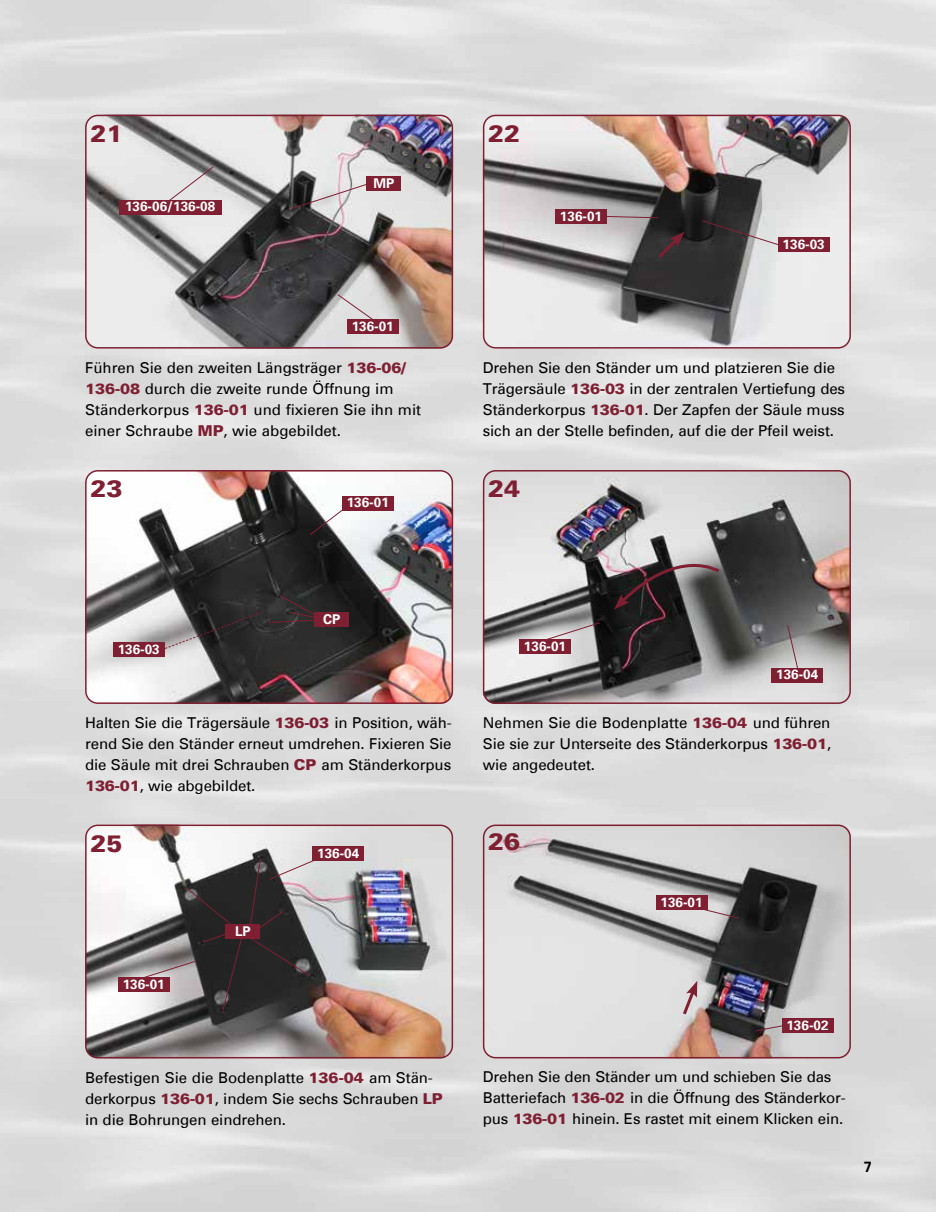
<style>
.page{position:relative;width:936px;height:1212px;background:#fff}
.page>*{position:absolute;margin:0;border:0;box-sizing:border-box;transform-origin:0 0}
.t1{font:900 24px "Univers";color:#7e1f32}
.t2{font:15px/21px "Univers";letter-spacing:-.01em;color:#000}
.t3{font:700 15px "Univers";color:#000}
.t4{font:700 13.5px "Univers";color:#fff}
.s1{font-weight:900;color:#7e1f32}
</style>
<div class="page">
<img style="left:0;top:0;width:935px;height:1212px">
<img style="left:483px;top:824px;width:367px;height:234px">
<div style="left:483px;top:824px;width:367px;height:234px;border:2px solid #7e1f32;border-radius:12px"></div>
<img style="left:85px;top:824px;width:368px;height:234px">
<div style="left:85px;top:824px;width:368px;height:234px;border:2px solid #7e1f32;border-radius:12px"></div>
<img style="left:483px;top:115px;width:367px;height:234px">
<div style="left:483px;top:115px;width:367px;height:234px;border:2px solid #7e1f32;border-radius:12px"></div>
<img style="left:85px;top:115px;width:368px;height:234px">
<div style="left:85px;top:115px;width:368px;height:234px;border:2px solid #7e1f32;border-radius:12px"></div>
<img style="left:483px;top:470px;width:367px;height:234px">
<div style="left:483px;top:470px;width:367px;height:234px;border:2px solid #7e1f32;border-radius:12px"></div>
<img style="left:85px;top:470px;width:368px;height:234px">
<div style="left:85px;top:470px;width:368px;height:234px;border:2px solid #7e1f32;border-radius:12px"></div>
<svg style="left:309px;top:497px;width:50px;height:39px"></svg>
<div style="left:342px;top:496px;width:51px;height:15px;background:#7e1f32"></div>
<div style="left:113px;top:642px;width:51px;height:15px;background:#7e1f32"></div>
<svg style="left:542px;top:622px;width:58px;height:19px"></svg>
<div style="left:519px;top:639px;width:51px;height:15px;background:#7e1f32"></div>
<svg style="left:786px;top:624px;width:14px;height:44px"></svg>
<div style="left:771px;top:668px;width:51px;height:14px;background:#7e1f32"></div>
<svg style="left:290px;top:181px;width:84px;height:29px;background:#aba6a7"></svg>
<div style="left:367px;top:176px;width:34px;height:15px;background:#7e1f32"></div>
<svg style="left:164px;top:166px;width:50px;height:34px;background:#d5d2d3"></svg>
<div style="left:119px;top:200px;width:102px;height:14px;background:#7e1f32"></div>
<svg style="left:337px;top:294px;width:42px;height:31px"></svg>
<div style="left:347px;top:319px;width:51px;height:15px;background:#7e1f32"></div>
<svg style="left:655px;top:232px;width:29px;height:29px"></svg>
<svg style="left:606px;top:215px;width:53px;height:4px"></svg>
<div style="left:555px;top:209px;width:51px;height:15px;background:#7e1f32"></div>
<svg style="left:701px;top:220px;width:95px;height:31px;background:#7a7878"></svg>
<div style="left:778px;top:237px;width:51px;height:15px;background:#7e1f32"></div>
<svg style="left:157px;top:595px;width:175px;height:57px;background:#4b4848"></svg>
<div style="left:315px;top:612px;width:34px;height:15px;background:#7e1f32"></div>
<svg style="left:614px;top:546px;width:107px;height:63px;background:#6a6364"></svg>
<div style="left:118px;top:977px;width:51px;height:15px;background:#7e1f32"></div>
<div style="left:313px;top:846px;width:51px;height:15px;background:#7e1f32"></div>
<svg style="left:141px;top:858px;width:178px;height:154px;background:#686464"></svg>
<div style="left:226px;top:924px;width:34px;height:15px;background:#7e1f32"></div>
<svg style="left:686px;top:904px;width:53px;height:15px"></svg>
<div style="left:656px;top:895px;width:51px;height:15px;background:#7e1f32"></div>
<svg style="left:754px;top:1021px;width:28px;height:11px"></svg>
<div style="left:782px;top:1018px;width:51px;height:15px;background:#7e1f32"></div>
<svg style="left:680px;top:981px;width:17px;height:37px"></svg>
<h1 class="t1" style="left:90px;top:123px;width:34px">21</h1>
<h1 class="t1" style="left:488px;top:123px;width:34px">22</h1>
<p class="t4" style="left:125px;top:201px;width:92px">136-06/136-08</p>
<p class="t4" style="left:373px;top:178px;width:22px">MP</p>
<p class="t4" style="left:351px;top:321px;width:44px">136-01</p>
<p class="t2" style="left:85px;top:358px;width:337px">Führen Sie den zweiten Längsträger <span class="s1">136-06/ 136-08</span> durch die zweite runde Öffnung im Ständerkorpus <span class="s1">136-01</span> und fixieren Sie ihn mit einer Schraube <span class="s1">MP</span>, wie abgebildet.</p>
<p class="t4" style="left:560px;top:211px;width:44px">136-01</p>
<p class="t4" style="left:782px;top:239px;width:44px">136-03</p>
<p class="t2" style="left:483px;top:358px;width:364px">Drehen Sie den Ständer um und platzieren Sie die Trägersäule <span class="s1">136-03</span> in der zentralen Vertiefung des Ständerkorpus <span class="s1">136-01</span>. Der Zapfen der Säule muss sich an der Stelle befinden, auf die der Pfeil weist.</p>
<h1 class="t1" style="left:90px;top:478px;width:34px">23</h1>
<h1 class="t1" style="left:488px;top:478px;width:34px">24</h1>
<p class="t4" style="left:347px;top:497px;width:44px">136-01</p>
<p class="t4" style="left:323px;top:613px;width:19px">CP</p>
<p class="t4" style="left:118px;top:643px;width:44px">136-03</p>
<p class="t4" style="left:524px;top:641px;width:44px">136-01</p>
<p class="t4" style="left:776px;top:669px;width:44px">136-04</p>
<p class="t2" style="left:85px;top:714px;width:368px;text-align:justify">Halten Sie die Trägersäule <span class="s1">136-03</span> in Position, wäh&shy;rend Sie den Ständer erneut umdrehen. Fixieren Sie die Säule mit drei Schrauben <span class="s1">CP</span> am Ständerkorpus <span class="s1">136-01</span>, wie abgebildet.</p>
<h1 class="t1" style="left:90px;top:832px;width:34px">25</h1>
<p class="t4" style="left:123px;top:978px;width:44px">136-01</p>
<p class="t4" style="left:235px;top:925px;width:17px">LP</p>
<p class="t4" style="left:317px;top:847px;width:44px">136-04</p>
<p class="t2" style="left:85px;top:1068px;width:359px">Befestigen Sie die Bodenplatte <span class="s1">136-04</span> am Stän&shy;derkorpus <span class="s1">136-01</span>, indem Sie sechs Schrauben <span class="s1">LP </span>in die Bohrungen eindrehen.</p>
<p class="t2" style="left:483px;top:713px;width:350px;text-align:justify">Nehmen Sie die Bodenplatte <span class="s1">136-04</span> und führen Sie sie zur Unterseite des Ständerkorpus <span class="s1">136-01</span>, wie angedeutet.</p>
<h1 class="t1" style="left:488px;top:831px;width:34px">26</h1>
<p class="t4" style="left:660px;top:897px;width:44px">136-01</p>
<p class="t4" style="left:786px;top:1020px;width:44px">136-02</p>
<p class="t2" style="left:483px;top:1068px;width:364px">Drehen Sie den Ständer um und schieben Sie das<br>Batteriefach <span class="s1">136-02</span> in die Öffnung des Ständerkor&shy;pus <span class="s1">136-01</span> hinein. Es rastet mit einem Klicken ein.</p>
<p class="t3" style="left:863px;top:1160px;width:10px">7</p>
</div>
